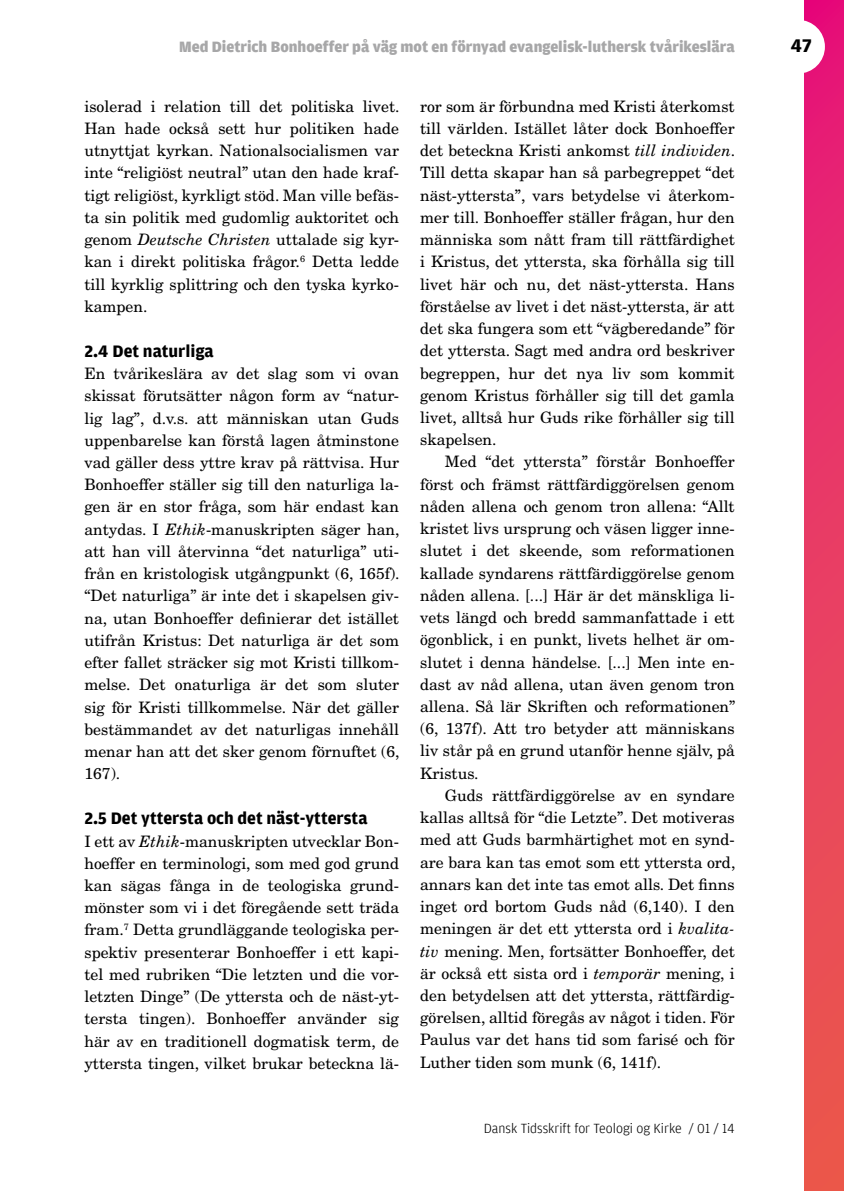
<style>
.page{position:relative;width:844px;height:1191px;background:#fff}
.page>*{position:absolute;margin:0;border:0;box-sizing:border-box;transform-origin:0 0}
.t1{font:700 19.25px "Amplitude";color:#000}
.t2{font:700 17.5px "Amplitude";color:#000}
.t3{font:15.75px/22.2px "New Century Schlbk";color:#000;text-align:justify}
.t4{font:900 15.75px "Amplitude";color:#a7a7a8}
.t5{font:300 14px "Amplitude";color:#000}
.s1{font-style:italic}
</style>
<div class="page">
<div style="left:804px;top:0;width:39px;height:1191px;background:linear-gradient(to bottom,#e6187c,#eb5e4a)"></div>
<div style="left:771px;top:20px;width:53px;height:54px;background:#fff;border-radius:50%"></div>
<p class="t4" style="left:179px;top:38px;width:557px">Med Dietrich Bonhoeffer på väg mot en förnyad evangelisk-luthersk tvårikeslära</p>
<p class="t1" style="left:790px;top:35px;width:23px">47</p>
<p class="t3" style="left:84px;top:95px;width:317px">isolerad i relation till det politiska livet.<br>Han hade också sett hur politiken hade utnyttjat kyrkan. Nationalsocialismen var inte “religiöst neutral” utan den hade kraf&shy;tigt religiöst, kyrkligt stöd. Man ville befäs&shy;ta sin politik med gudomlig auktoritet och genom <span class="s1">Deutsche Christen</span> uttalade sig kyr&shy;kan i direkt politiska frågor.<sup>6</sup> Detta ledde till kyrklig splittring och den tyska kyrko&shy;kampen.</p>
<p class="t2" style="left:84px;top:341px;width:131px">2.4 Det naturliga</p>
<p class="t3" style="left:84px;top:362px;width:317px">En tvårikeslära av det slag som vi ovan skissat förutsätter någon form av “natur&shy;lig lag”, d.v.s. att människan utan Guds uppenbarelse kan förstå lagen åtminstone vad gäller dess yttre krav på rättvisa. Hur Bonhoeffer ställer sig till den naturliga la&shy;gen är en stor fråga, som här endast kan antydas. I <span class="s1">Ethik</span>-manuskripten säger han, att han vill återvinna “det naturliga” uti&shy;från en kristologisk utgångpunkt (6, 165f). “Det naturliga” är inte det i skapelsen giv&shy;na, utan Bonhoeffer definierar det istället utifrån Kristus: Det naturliga är det som efter fallet sträcker sig mot Kristi tillkom&shy;melse. Det onaturliga är det som sluter sig för Kristi tillkommelse. När det gäller bestämmandet av det naturligas innehåll menar han att det sker genom förnuftet (6, 167).</p>
<p class="t2" style="left:84px;top:808px;width:284px">2.5 Det yttersta och det näst-yttersta</p>
<p class="t3" style="left:84px;top:829px;width:316px">I ett av <span class="s1">Ethik</span>-manuskripten utvecklar Bon&shy;hoeffer en terminologi, som med god grund kan sägas fånga in de teologiska grund&shy;mönster som vi i det föregående sett träda fram.<sup>7</sup> Detta grundläggande teologiska per&shy;spektiv presenterar Bonhoeffer i ett kapi&shy;tel med rubriken “Die letzten und die vor&shy;letzten Dinge” (De yttersta och de näst-yt&shy;tersta tingen). Bonhoeffer använder sig här av en traditionell dogmatisk term, de yttersta tingen, vilket brukar beteckna lä-</p>
<p class="t3" style="left:420px;top:95px;width:316px">ror som är förbundna med Kristi återkomst till världen. Istället låter dock Bonhoeffer det beteckna Kristi ankomst <span class="s1">till individen</span>.<br>Till detta skapar han så parbegreppet “det näst-yttersta”, vars betydelse vi återkom&shy;mer till. Bonhoeffer ställer frågan, hur den människa som nått fram till rättfärdighet i Kristus, det yttersta, ska förhålla sig till livet här och nu, det näst-yttersta. Hans förståelse av livet i det näst-yttersta, är att det ska fungera som ett “vägberedande” för det yttersta. Sagt med andra ord beskriver begreppen, hur det nya liv som kommit genom Kristus förhåller sig till det gamla livet, alltså hur Guds rike förhåller sig till skapelsen.</p>
<p class="t3" style="left:420px;top:451px;width:316px;text-indent:25px">Med “det yttersta” förstår Bonhoeffer först och främst rättfärdiggörelsen genom nåden allena och genom tron allena: “Allt kristet livs ursprung och väsen ligger inne&shy;slutet i det skeende, som reformationen kallade syndarens rättfärdiggörelse genom nåden allena. [...] Här är det mänskliga li&shy;vets längd och bredd sammanfattade i ett ögonblick, i en punkt, livets helhet är om&shy;slutet i denna händelse. [...] Men inte en&shy;dast av nåd allena, utan även genom tron allena. Så lär Skriften och reformationen” (6, 137f). Att tro betyder att människans liv står på en grund utanför henne själv, på Kristus.</p>
<p class="t3" style="left:420px;top:784px;width:317px;text-indent:25px">Guds rättfärdiggörelse av en syndare kallas alltså för “die Letzte”. Det motiveras med att Guds barmhärtighet mot en synd&shy;are bara kan tas emot som ett yttersta ord, annars kan det inte tas emot alls. Det finns inget ord bortom Guds nåd (6,140). I den meningen är det ett yttersta ord i <span class="s1">kvalita&shy;tiv</span> mening. Men, fortsätter Bonhoeffer, det är också ett sista ord i <span class="s1">temporär</span> mening, i den betydelsen att det yttersta, rättfärdig&shy;görelsen, alltid föregås av något i tiden. För Paulus var det hans tid som farisé och för Luther tiden som munk (6, 141f).</p>
<p class="t5" style="left:484px;top:1120px;width:252px">Dansk Tidsskrift for Teologi og Kirke / 01 / 14</p>
</div>
